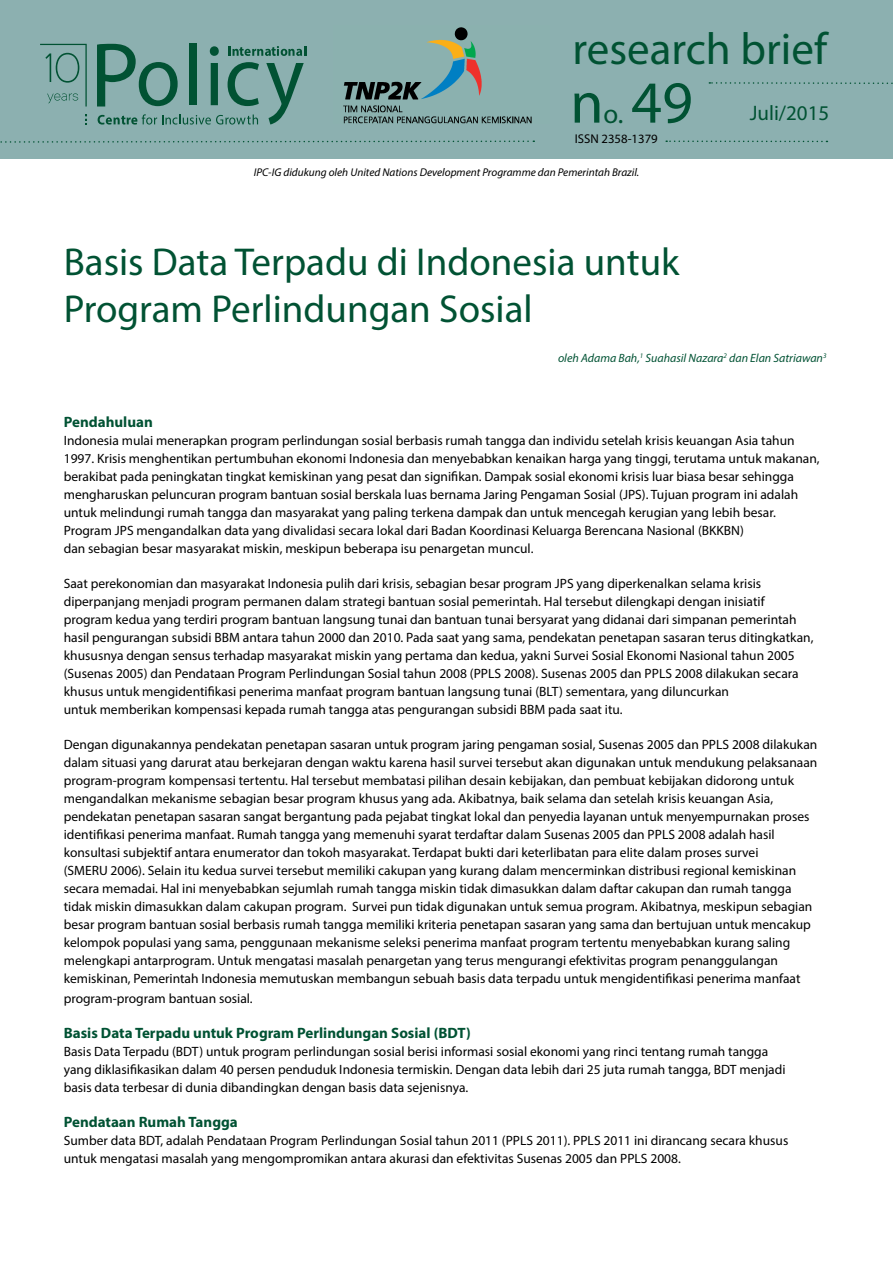
<style>
.page{position:relative;width:893px;height:1263px;background:#fff}
.page>*{position:absolute;margin:0;border:0;box-sizing:border-box;transform-origin:0 0}
.t1{font:60px "Myriad Pro";color:#015233}
.t2{font:45px "Myriad Pro";color:#015233}
.t3{font:39px/46.8px "Myriad Pro";color:#015233}
.t4{font:27px "Myriad Pro";color:#015233}
.t5{font:21px "Myriad Pro";color:#015233}
.t6{font:700 15px "Myriad Pro";color:#015233}
.t7{font:13.5px/18px "Myriad Pro";color:#000}
.t8{font:12.75px "Myriad Pro";color:#000}
.t9{font:italic 12px "Myriad Pro";color:#015233}
.t10{font:italic 11.25px "Myriad Pro";color:#000}
</style>
<div class="page">
<div style="left:0;top:0;width:893px;height:158px;background:#8cb0b0"></div>
<img style="left:343px;top:27px;width:189px;height:96px">
<svg style="left:666px;top:140px;width:161px;height:2px"></svg>
<svg style="left:228px;top:46px;width:78px;height:10px"></svg>
<svg style="left:97px;top:44px;width:81px;height:63px"></svg>
<div style="left:189px;top:43px;width:8px;height:62px;background:#015233"></div>
<svg style="left:210px;top:46px;width:9px;height:59px"></svg>
<svg style="left:228px;top:62px;width:31px;height:44px"></svg>
<svg style="left:266px;top:63px;width:38px;height:61px"></svg>
<svg style="left:98px;top:114px;width:160px;height:11px"></svg>
<svg style="left:85px;top:114px;width:2px;height:11px"></svg>
<svg style="left:40px;top:44px;width:47px;height:63px"></svg>
<svg style="left:0;top:140px;width:534px;height:3px"></svg>
<svg style="left:709px;top:82px;width:184px;height:2px"></svg>
<h2 class="t2" style="left:573px;top:21px;width:256px">research brief</h2>
<h1 class="t1" style="left:570px;top:66px;width:35px">n</h1>
<h3 class="t4" style="left:604px;top:97px;width:21px">o.</h3>
<h1 class="t1" style="left:631px;top:66px;width:63px">49</h1>
<p class="t8" style="left:575px;top:131px;width:84px">ISSN 2358-1379</p>
<p class="t10" style="left:254px;top:165px;width:387px">IPC-IG didukung oleh United Nations Development Programme dan Pemerintah Brazil.</p>
<h3 class="t3" style="left:64px;top:238px;width:617px">Basis Data Terpadu di Indonesia untuk<br>Program Perlindungan Sosial</h3>
<h3 class="t5" style="left:750px;top:100px;width:81px">Juli/2015</h3>
<p class="t9" style="left:558px;top:350px;width:270px">oleh Adama Bah,<sup>1</sup> Suahasil Nazara<sup>2</sup> dan Elan Satriawan<sup>3</sup></p>
<p class="t6" style="left:64px;top:412px;width:91px">Pendahuluan</p>
<p class="t7" style="left:64px;top:431px;width:757px">Indonesia mulai menerapkan program perlindungan sosial berbasis rumah tangga dan individu setelah krisis keuangan Asia tahun 1997. Krisis menghentikan pertumbuhan ekonomi Indonesia dan menyebabkan kenaikan harga yang tinggi, terutama untuk makanan, berakibat pada peningkatan tingkat kemiskinan yang pesat dan signifikan. Dampak sosial ekonomi krisis luar biasa besar sehingga mengharuskan peluncuran program bantuan sosial berskala luas bernama Jaring Pengaman Sosial (JPS). Tujuan program ini adalah untuk melindungi rumah tangga dan masyarakat yang paling terkena dampak dan untuk mencegah kerugian yang lebih besar.<br>Program JPS mengandalkan data yang divalidasi secara lokal dari Badan Koordinasi Keluarga Berencana Nasional (BKKBN)<br>dan sebagian besar masyarakat miskin, meskipun beberapa isu penargetan muncul.</p>
<p class="t7" style="left:64px;top:574px;width:751px">Saat perekonomian dan masyarakat Indonesia pulih dari krisis, sebagian besar program JPS yang diperkenalkan selama krisis diperpanjang menjadi program permanen dalam strategi bantuan sosial pemerintah. Hal tersebut dilengkapi dengan inisiatif program kedua yang terdiri program bantuan langsung tunai dan bantuan tunai bersyarat yang didanai dari simpanan pemerintah hasil pengurangan subsidi BBM antara tahun 2000 dan 2010. Pada saat yang sama, pendekatan penetapan sasaran terus ditingkatkan, khususnya dengan sensus terhadap masyarakat miskin yang pertama dan kedua, yakni Survei Sosial Ekonomi Nasional tahun 2005 (Susenas 2005) dan Pendataan Program Perlindungan Sosial tahun 2008 (PPLS 2008). Susenas 2005 dan PPLS 2008 dilakukan secara khusus untuk mengidentifikasi penerima manfaat program bantuan langsung tunai (BLT) sementara, yang diluncurkan<br>untuk memberikan kompensasi kepada rumah tangga atas pengurangan subsidi BBM pada saat itu.</p>
<p class="t7" style="left:64px;top:735px;width:755px">Dengan digunakannya pendekatan penetapan sasaran untuk program jaring pengaman sosial, Susenas 2005 dan PPLS 2008 dilakukan dalam situasi yang darurat atau berkejaran dengan waktu karena hasil survei tersebut akan digunakan untuk mendukung pelaksanaan program-program kompensasi tertentu. Hal tersebut membatasi pilihan desain kebijakan, dan pembuat kebijakan didorong untuk mengandalkan mekanisme sebagian besar program khusus yang ada. Akibatnya, baik selama dan setelah krisis keuangan Asia, pendekatan penetapan sasaran sangat bergantung pada pejabat tingkat lokal dan penyedia layanan untuk menyempurnakan proses identifikasi penerima manfaat. Rumah tangga yang memenuhi syarat terdaftar dalam Susenas 2005 dan PPLS 2008 adalah hasil konsultasi subjektif antara enumerator dan tokoh masyarakat. Terdapat bukti dari keterlibatan para elite dalam proses survei<br>(SMERU 2006). Selain itu kedua survei tersebut memiliki cakupan yang kurang dalam mencerminkan distribusi regional kemiskinan secara memadai. Hal ini menyebabkan sejumlah rumah tangga miskin tidak dimasukkan dalam daftar cakupan dan rumah tangga tidak miskin dimasukkan dalam cakupan program. Survei pun tidak digunakan untuk semua program. Akibatnya, meskipun sebagian besar program bantuan sosial berbasis rumah tangga memiliki kriteria penetapan sasaran yang sama dan bertujuan untuk mencakup kelompok populasi yang sama, penggunaan mekanisme seleksi penerima manfaat program tertentu menyebabkan kurang saling melengkapi antarprogram. Untuk mengatasi masalah penargetan yang terus mengurangi efektivitas program penanggulangan kemiskinan, Pemerintah Indonesia memutuskan membangun sebuah basis data terpadu untuk mengidentifikasi penerima manfaat</p>
<p class="t7" style="left:64px;top:989px;width:190px">program-program bantuan sosial.</p>
<p class="t6" style="left:64px;top:1023px;width:409px">Basis Data Terpadu untuk Program Perlindungan Sosial (BDT)</p>
<p class="t7" style="left:64px;top:1042px;width:723px">Basis Data Terpadu (BDT) untuk program perlindungan sosial berisi informasi sosial ekonomi yang rinci tentang rumah tangga yang diklasifikasikan dalam 40 persen penduduk Indonesia termiskin. Dengan data lebih dari 25 juta rumah tangga, BDT menjadi basis data terbesar di dunia dibandingkan dengan basis data sejenisnya.</p>
<p class="t6" style="left:64px;top:1112px;width:176px">Pendataan Rumah Tangga</p>
<p class="t7" style="left:64px;top:1131px;width:726px">Sumber data BDT, adalah Pendataan Program Perlindungan Sosial tahun 2011 (PPLS 2011). PPLS 2011 ini dirancang secara khusus untuk mengatasi masalah yang mengompromikan antara akurasi dan efektivitas Susenas 2005 dan PPLS 2008.</p>
</div>
